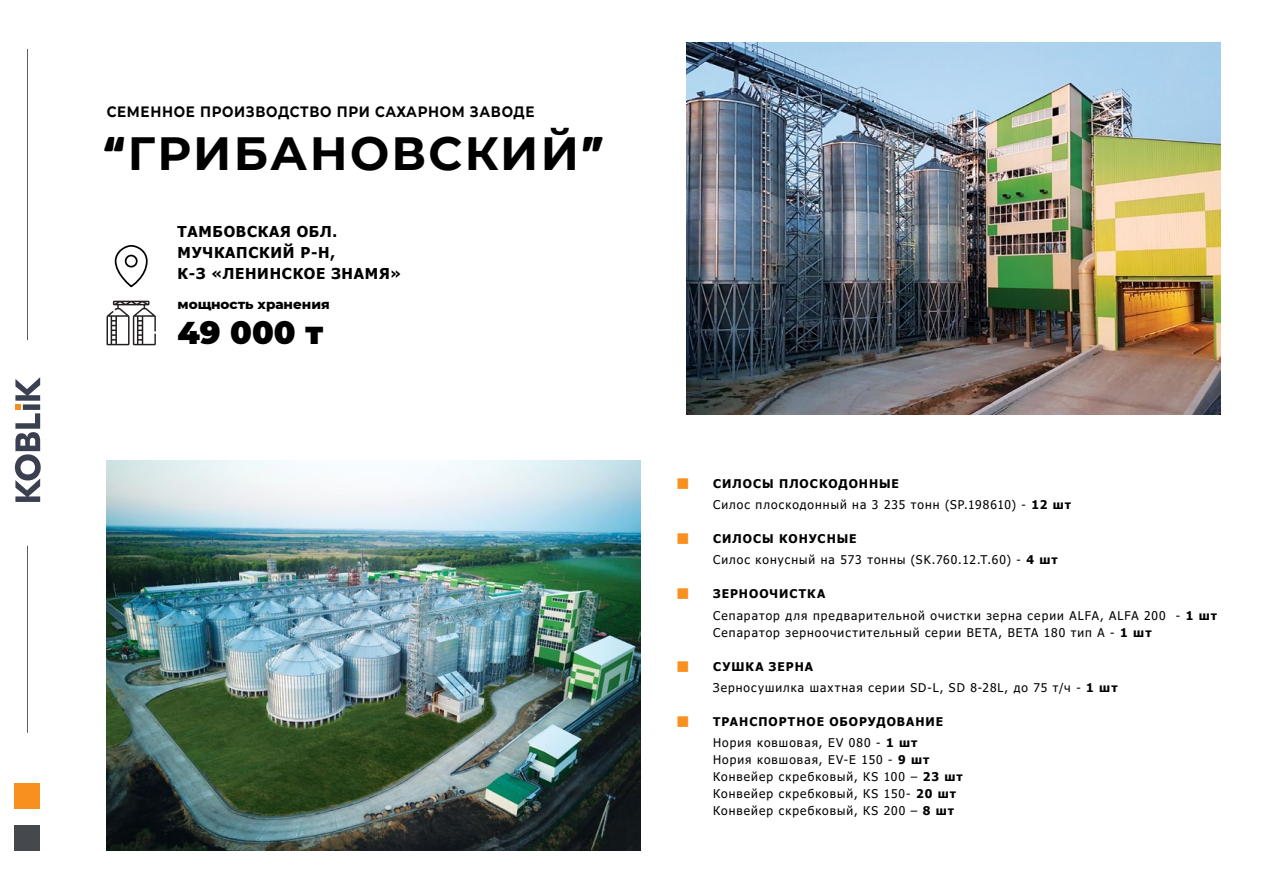
<style>
.page{position:relative;width:1263px;height:893px;background:#fff}
.page>*{position:absolute;margin:0;border:0;box-sizing:border-box;transform-origin:0 0}
.t1{font:700 46.5px "Montserrat";letter-spacing:.05em;color:#000}
.t2{font:900 31.5px "Montserrat";color:#000}
.t3{font:700 15px/21px "Tahoma";letter-spacing:.05em;color:#000}
.t4{font:700 15px "Montserrat";letter-spacing:.05em;color:#000;scale:.9 1}
.t5{font:800 13.5px "Montserrat";color:#000}
.t6{font:12px/21.3px "Tahoma";letter-spacing:.09em;color:#000}
.t7{font:700 12px/21.3px "Tahoma";letter-spacing:.08em;color:#000}
.s1{font-family:"Panton Black Caps";font-weight:400}
.s2{font-family:"Montserrat";font-weight:700;font-size:27px;color:#f7901e}
.s3{font-weight:700}
.s4{font-family:"Montserrat";font-size:27px;color:#f7901e}
.s5{font-weight:400}
</style>
<div class="page">
<svg style="left:15px;top:377px;width:26px;height:125px"></svg>
<div style="left:15px;top:825px;width:25px;height:25px;background:#45494e"></div>
<div style="left:15px;top:783px;width:25px;height:26px;background:#f7901e"></div>
<hr style="left:27px;top:49px;width:1px;height:291px;background:#45494e">
<hr style="left:27px;top:546px;width:1px;height:187px;background:#45494e">
<img style="left:687px;top:43px;width:533px;height:372px">
<img style="left:106px;top:461px;width:534px;height:389px">
<div style="left:115px;top:245px;width:33px;height:42px;border:2px solid #000;border-radius:15px"></div>
<div style="left:125px;top:255px;width:13px;height:13px;border:2px solid #000;border-radius:50%"></div>
<svg style="left:107px;top:301px;width:49px;height:44px"></svg>
<p class="t4" style="left:107px;top:101px;width:477px">СЕМЕННОЕ ПРОИЗВОДСТВО ПРИ САХАРНОМ ЗАВОДЕ</p>
<h1 class="t1" style="left:103px;top:120px;width:501px"><span class="s1">“</span>ГРИБАНОВСКИЙ<span class="s1">”</span></h1>
<p class="t3" style="left:178px;top:222px;width:225px">ТАМБОВСКАЯ ОБЛ.<br>МУЧКАПСКИЙ Р-Н,<br>К-З «ЛЕНИНСКОЕ ЗНАМЯ»</p>
<p class="t5" style="left:178px;top:295px;width:154px">мощность хранения</p>
<h2 class="t2" style="left:178px;top:309px;width:147px">49 000 т</h2>
<p class="t6" style="left:713px;top:473px;width:359px;text-indent:-38px"><span class="s2">■</span> <span class="s3">СИЛОСЫ ПЛОСКОДОННЫЕ<br></span>Силос плоскодонный на 3 235 тонн (SР.198610) - <span class="s3">12 шт</span></p>
<p class="t6" style="left:713px;top:529px;width:346px;text-indent:-38px"><span class="s2">■</span> <span class="s3">СИЛОСЫ КОНУСНЫЕ<br></span>Силос конусный на 573 тонны (SK.760.12.T.60) - <span class="s3">4 шт</span></p>
<p class="t6" style="left:713px;top:584px;width:506px;text-indent:-38px"><span class="s2">■</span> <span class="s3">ЗЕРНООЧИСТКА<br></span>Сепаратор для предварительной очистки зерна серии ALFA, ALFA 200 - <span class="s3">1 шт</span></p>
<p class="t6" style="left:713px;top:622px;width:440px">Сепаратор зерноочистительный серии BETA, ВЕТА 180 тип А - <span class="s3">1 шт</span></p>
<p class="t6" style="left:713px;top:656px;width:406px;text-indent:-38px"><span class="s2">■</span> <span class="s3">СУШКА ЗЕРНА<br></span>Зерносушилка шахтная серии SD-L, SD 8-28L, до 75 т/ч - <span class="s3">1 шт</span></p>
<p class="t7" style="left:713px;top:711px;width:231px;text-indent:-38px"><span class="s4">■</span> ТРАНСПОРТНОЕ ОБОРУДОВАНИЕ<br><span class="s5">Нория ковшовая, EV 080 -</span> 1 шт</p>
<p class="t6" style="left:713px;top:752px;width:251px;line-height:17px">Нория ковшовая, EV-E 150 - <span class="s3">9 шт<br></span>Конвейер скребковый, КS 100 – <span class="s3">23 шт<br></span>Конвейер скребковый, КS 150- <span class="s3">20 шт<br></span>Конвейер скребковый, КS 200 – <span class="s3">8 шт</span></p>
</div>
